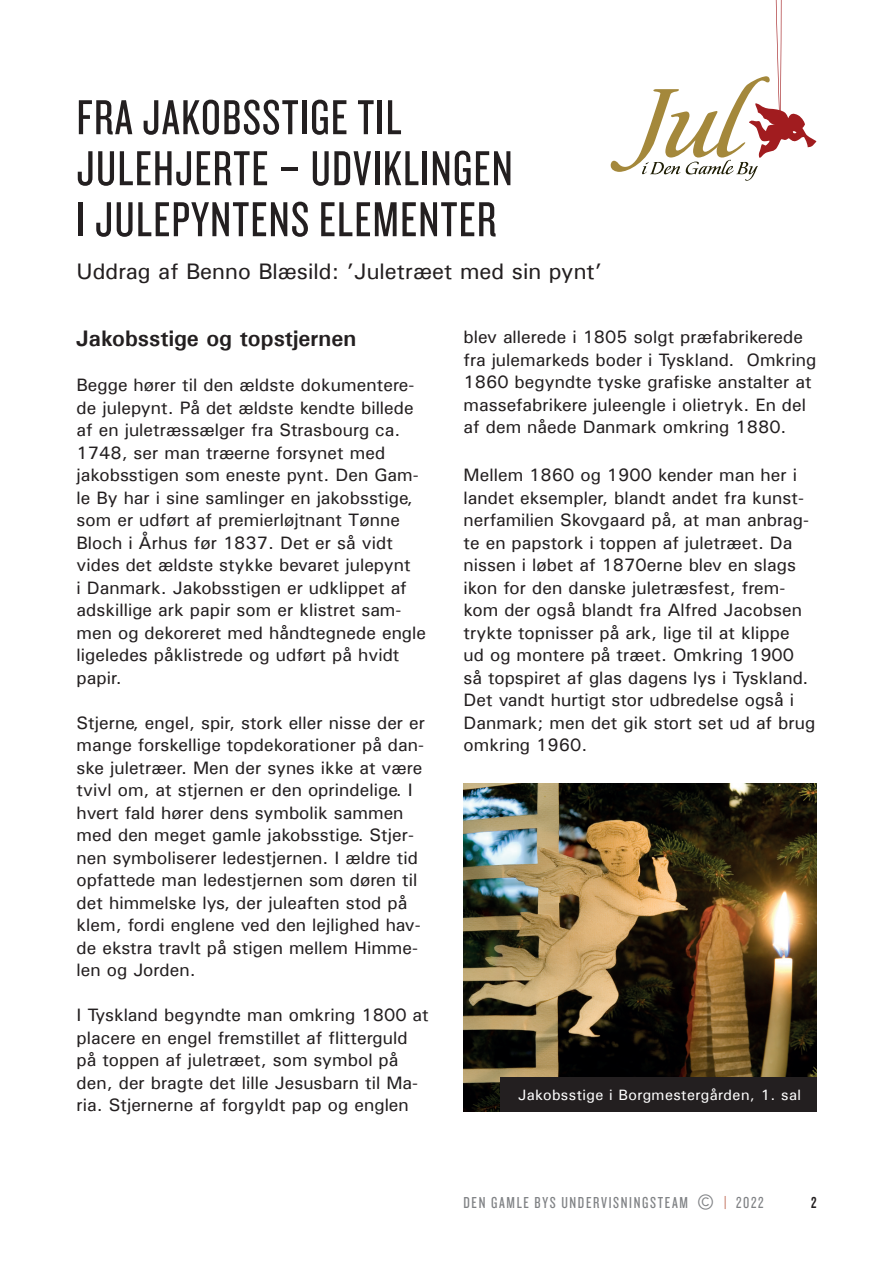
<style>
.page{position:relative;width:893px;height:1263px;background:#fff}
.page>*{position:absolute;margin:0;border:0;box-sizing:border-box;transform-origin:0 0}
.t1{font:51px/51px "Knockout HTF28 Junior Featherwt";letter-spacing:.025em;color:#231f20}
.t2{font:22.5px "Univers";color:#231f20}
.t3{font:700 22.5px "Univers";color:#231f20}
.t4{font:18px/22.5px "Univers";color:#231f20}
.t5{font:16.5px "Knockout HTF28 Junior Featherwt";letter-spacing:.1em;color:#808285}
.t6{font:16.5px "Knockout HTF48 Featherweight";color:#231f20}
.t7{font:15px "Univers";letter-spacing:.025em;color:#fff}
.s1{font-family:"Univers";font-size:31.5px}
.s2{color:#c0705b}
</style>
<div class="page">
<svg style="left:611px;top:0;width:205px;height:181px"></svg>
<img style="left:463px;top:784px;width:353px;height:328px">
<div style="left:500px;top:1078px;width:316px;height:34px;background:#231f20"></div>
<h1 class="t1" style="left:77px;top:93px;width:438px">FRA JAKOBSSTIGE TIL<br>JULEHJERTE – UDVIKLINGEN<br>I JULEPYNTENS ELEMENTER</h1>
<p class="t2" style="left:77px;top:257px;width:527px">Uddrag af Benno Blæsild: ’Juletræet med sin pynt’</p>
<p class="t3" style="left:77px;top:325px;width:281px">Jakobsstige og topstjernen</p>
<p class="t4" style="left:77px;top:374px;width:351px">Begge hører til den ældste dokumentere&shy;de julepynt. På det ældste kendte billede af en juletræssælger fra Strasbourg ca.<br>1748, ser man træerne forsynet med jakobsstigen som eneste pynt. Den Gam&shy;le By har i sine samlinger en jakobsstige, som er udført af premierløjtnant Tønne Bloch i Århus før 1837. Det er så vidt vides det ældste stykke bevaret julepynt<br>i Danmark. Jakobsstigen er udklippet af adskillige ark papir som er klistret sam&shy;men og dekoreret med håndtegnede engle ligeledes påklistrede og udført på hvidt papir.</p>
<p class="t4" style="left:77px;top:711px;width:350px">Stjerne, engel, spir, stork eller nisse der er mange forskellige topdekorationer på dan&shy;ske juletræer. Men der synes ikke at være tvivl om, at stjernen er den oprindelige. I hvert fald hører dens symbolik sammen med den meget gamle jakobsstige. Stjer&shy;nen symboliserer ledestjernen. I ældre tid opfattede man ledestjernen som døren til det himmelske lys, der juleaften stod på klem, fordi englene ved den lejlighed hav&shy;de ekstra travlt på stigen mellem Himme&shy;len og Jorden.</p>
<p class="t4" style="left:77px;top:1004px;width:354px">I Tyskland begyndte man omkring 1800 at placere en engel fremstillet af flitterguld på toppen af juletræet, som symbol på den, der bragte det lille Jesusbarn til Ma&shy;ria. Stjernerne af forgyldt pap og englen</p>
<p class="t4" style="left:463px;top:325px;width:354px">blev allerede i 1805 solgt præfabrikerede fra julemarkeds boder i Tyskland. Omkring 1860 begyndte tyske grafiske anstalter at massefabrikere juleengle i olietryk. En del af dem nåede Danmark omkring 1880.</p>
<p class="t4" style="left:463px;top:463px;width:353px">Mellem 1860 og 1900 kender man her i landet eksempler, blandt andet fra kunst&shy;nerfamilien Skovgaard på, at man anbrag&shy;te en papstork i toppen af juletræet. Da nissen i løbet af 1870erne blev en slags ikon for den danske juletræsfest, frem&shy;kom der også blandt fra Alfred Jacobsen trykte topnisser på ark, lige til at klippe<br>ud og montere på træet. Omkring 1900 så topspiret af glas dagens lys i Tyskland.<br>Det vandt hurtigt stor udbredelse også i Danmark; men det gik stort set ud af brug omkring 1960.</p>
<p class="t7" style="left:518px;top:1085px;width:284px">Jakobsstige i Borgmestergården, 1. sal</p>
<p class="t5" style="left:463px;top:1194px;width:302px">DEN GAMLE BYS UNDERVISNINGSTEAM <span class="s1">©</span> <span class="s2">|</span> 2022</p>
<p class="t6" style="left:811px;top:1194px;width:7px">2</p>
</div>
